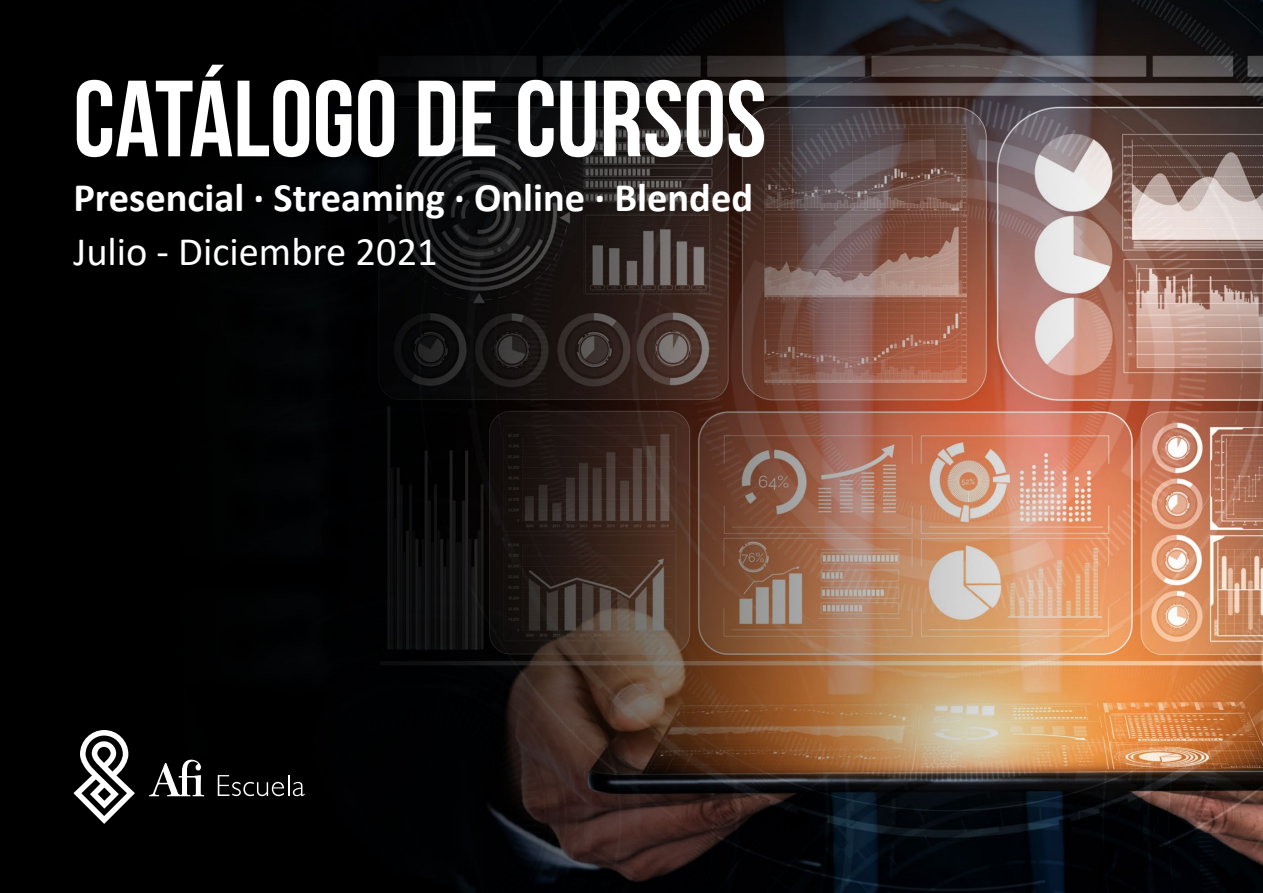
<style>
.page{position:relative;width:1263px;height:893px;background:#fff}
.page>*{position:absolute;margin:0;border:0;box-sizing:border-box;transform-origin:0 0}
.t1{font:700 108px "Bebas Neue";color:#fff}
.t2{font:700 40.5px "Calibri";color:#fff}
.t3{font:40.5px "Calibri";color:#fff}
</style>
<div class="page">
<img style="left:0;top:0;width:1263px;height:893px">
<svg style="left:73px;top:730px;width:62px;height:94px"></svg>
<svg style="left:149px;top:760px;width:55px;height:36px"></svg>
<svg style="left:218px;top:775px;width:87px;height:21px;background:#313131"></svg>
<h1 class="t1" style="left:73px;top:60px;width:695px">CATÁLOGO DE CURSOS</h1>
<p class="t2" style="left:73px;top:169px;width:681px">Presencial · Streaming · Online · Blended</p>
<p class="t3" style="left:73px;top:224px;width:366px">Julio - Diciembre 2021</p>
</div>
